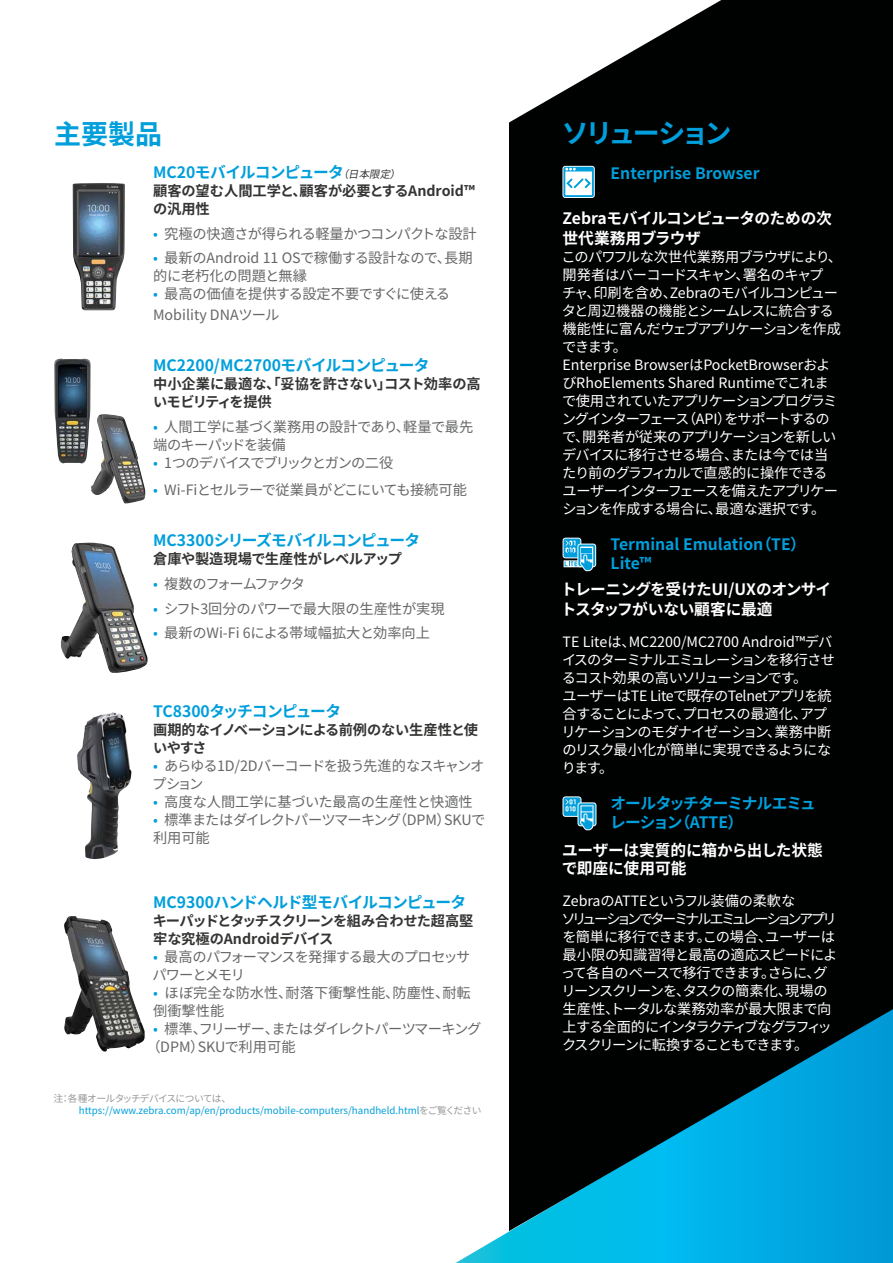
<style>
.page{position:relative;width:893px;height:1263px;background:#fff}
.page>*{position:absolute;margin:0;border:0;box-sizing:border-box;transform-origin:0 0}
.t1{font:700 27px "Noto Sans CJ Kjp";letter-spacing:-.13em;color:#009fdb}
.t2{font:700 27px "Noto Sans CJ Kjp";letter-spacing:-.09em;color:#009fdb}
.t3{font:700 15.75px/20.2px "Noto Sans CJ Kjp";letter-spacing:-.03em;color:#fff}
.t4{font:700 15.75px "Noto Sans CJ Kjp";letter-spacing:-.03em;color:#009fdb}
.t5{font:700 15.75px/18.8px "Noto Sans CJ Kjp";color:#009fdb}
.t6{font:700 15.75px/18.8px "Noto Sans CJ Kjp";letter-spacing:-.06em;color:#009fdb}
.t7{font:700 15.75px "Noto Sans CJ Kjp";letter-spacing:-.01em;color:#009fdb}
.t8{font:14.25px/18px "Noto Sans CJ Kjp";letter-spacing:-.055em;color:#fff}
.t9{font:14.25px/18px "Noto Sans CJ Kjp";letter-spacing:-.03em;color:#666767}
.t10{font:700 14.25px/18px "Noto Sans CJ Kjp";letter-spacing:-.02em;color:#343433}
.t11{font:14.25px/18px "Noto Sans CJ Kjp";color:#666767}
.t12{font:14.25px/18px "Noto Sans CJ Kjp";letter-spacing:-.005em;color:#666767}
.t13{font:700 14.25px/18px "Noto Sans CJ Kjp";color:#343433}
.t14{font:14.25px/18px "Noto Sans CJ Kjp";letter-spacing:-.07em;color:#666767}
.t15{font:14.25px/18px "Noto Sans CJ Kjp";letter-spacing:-.065em;color:#666767}
.t16{font:700 14.25px/18px "Noto Sans CJ Kjp";letter-spacing:-.045em;color:#343433}
.t17{font:14.25px "Noto Sans CJ Kjp";letter-spacing:-.01em;color:#666767}
.t18{font:14.25px "Noto Sans CJ Kjp";letter-spacing:-.085em;color:#666767}
.t19{font:14.25px "Noto Sans CJ Kjp";letter-spacing:-.12em;color:#666767}
.t20{font:9.75px/12px "Noto Sans CJ Kjp";color:#009fdb}
.s1{font-weight:400;font-style:italic;font-size:10.5px;color:#343433}
.s2{color:#009fdb}
.s3{color:#989897}
</style>
<div class="page">
<svg style="left:455px;top:1231px;width:438px;height:32px;background:#11b7e6"></svg>
<svg style="left:509px;top:0;width:384px;height:1231px;background:#07171c"></svg>
<img style="left:73px;top:183px;width:52px;height:127px">
<img style="left:61px;top:543px;width:87px;height:130px">
<img style="left:54px;top:358px;width:37px;height:105px">
<img style="left:91px;top:414px;width:54px;height:89px">
<svg style="left:561px;top:795px;width:36px;height:36px"></svg>
<div style="left:561px;top:165px;width:35px;height:34px;background:#000;border-radius:4px"></div>
<svg style="left:562px;top:166px;width:33px;height:32px"></svg>
<svg style="left:563px;top:167px;width:31px;height:30px"></svg>
<img style="left:77px;top:712px;width:55px;height:147px">
<img style="left:64px;top:916px;width:81px;height:135px">
<svg style="left:577px;top:544px;width:19px;height:23px"></svg>
<svg style="left:563px;top:538px;width:32px;height:33px"></svg>
<h1 class="t2" style="left:54px;top:119px;width:109px">主要製品</h1>
<h1 class="t1" style="left:562px;top:118px;width:171px">ソリューション</h1>
<p class="t4" style="left:153px;top:163px;width:254px">MC20モバイルコンピュータ<span class="s1">（日本限定）</span></p>
<p class="t5" style="left:611px;top:164px;width:150px">Enterprise Browser</p>
<p class="t13" style="left:153px;top:182px;width:323px">顧客の望む人間工学と、顧客が必要とするAndroid™の汎用性</p>
<p class="t9" style="left:153px;top:225px;width:325px"><span class="s2">•</span> 究極の快適さが得られる軽量かつコンパクトな設計</p>
<p class="t12" style="left:153px;top:249px;width:321px"><span class="s2">•</span> 最新のAndroid 11 OSで稼働する設計なので、長期的に老朽化の問題と無縁</p>
<p class="t9" style="left:153px;top:284px;width:299px;line-height:20.2px"><span class="s2">•</span> 最高の価値を提供する設定不要ですぐに使える<br>Mobility DNAツール</p>
<p class="t3" style="left:563px;top:208px;width:271px">Zebraモバイルコンピュータのための次世代業務用ブラウザ</p>
<p class="t8" style="left:562px;top:248px;width:282px">このパワフルな次世代業務用ブラウザにより、開発者はバーコードスキャン、署名のキャプ<br>チャ、印刷を含め、Zebraのモバイルコンピュータと周辺機器の機能とシームレスに統合する機能性に富んだウェブアプリケーションを作成できます。<br>Enterprise BrowserはPocketBrowserおよびRhoElements Shared Runtimeでこれまで使用されていたアプリケーションプログラミングインターフェース（API）をサポートするので、開発者が従来のアプリケーションを新しいデバイスに移行させる場合、または今では当たり前のグラフィカルで直感的に操作できるユーザーインターフェースを備えたアプリケーションを作成する場合に、最適な選択です。</p>
<p class="t7" style="left:153px;top:356px;width:278px">MC2200/MC2700モバイルコンピュータ</p>
<p class="t10" style="left:153px;top:375px;width:329px">中小企業に最適な、「妥協を許さない」コスト効率の高いモビリティを提供</p>
<p class="t9" style="left:153px;top:418px;width:322px"><span class="s2">•</span> 人間工学に基づく業務用の設計であり、軽量で最先端のキーパッドを装備</p>
<p class="t18" style="left:153px;top:454px;width:242px"><span class="s2">•</span> 1つのデバイスでブリックとガンの二役</p>
<p class="t9" style="left:153px;top:481px;width:315px"><span class="s2">•</span> Wi-Fiとセルラーで従業員がどこにいても接続可能</p>
<p class="t4" style="left:153px;top:531px;width:269px">MC3300シリーズモバイルコンピュータ</p>
<p class="t10" style="left:153px;top:550px;width:251px">倉庫や製造現場で生産性がレベルアップ</p>
<p class="t19" style="left:153px;top:576px;width:153px"><span class="s2">•</span> 複数のフォームファクタ</p>
<p class="t9" style="left:153px;top:600px;width:293px"><span class="s2">•</span> シフト3回分のパワーで最大限の生産性が実現</p>
<p class="t11" style="left:153px;top:624px;width:279px"><span class="s2">•</span> 最新のWi-Fi 6による帯域幅拡大と効率向上</p>
<p class="t4" style="left:153px;top:702px;width:189px">TC8300タッチコンピュータ</p>
<p class="t16" style="left:153px;top:721px;width:327px">画期的なイノベーションによる前例のない生産性と使いやすさ</p>
<p class="t14" style="left:152px;top:757px;width:334px"><span class="s2">•</span> あらゆる1D/2Dバーコードを扱う先進的なスキャンオプション</p>
<p class="t17" style="left:153px;top:793px;width:321px"><span class="s2">•</span> 高度な人間工学に基づいた最高の生産性と快適性</p>
<p class="t9" style="left:153px;top:811px;width:334px"><span class="s2">•</span> 標準またはダイレクトパーツマーキング（DPM）SKUで利用可能</p>
<p class="t4" style="left:153px;top:893px;width:315px">MC9300ハンドヘルド型モバイルコンピュータ</p>
<p class="t10" style="left:153px;top:912px;width:322px">キーパッドとタッチスクリーンを組み合わせた超高堅牢な究極のAndroidデバイス</p>
<p class="t15" style="left:153px;top:948px;width:319px"><span class="s2">•</span> 最高のパフォーマンスを発揮する最大のプロセッサパワーとメモリ</p>
<p class="t11" style="left:153px;top:984px;width:319px"><span class="s2">•</span> ほぼ完全な防水性、耐落下衝撃性能、防塵性、耐転倒衝撃性能</p>
<p class="t9" style="left:146px;top:1020px;width:336px;text-indent:7px"><span class="s2">•</span> 標準、フリーザー、またはダイレクトパーツマーキング（DPM）SKUで利用可能</p>
<p class="t20" style="left:79px;top:1093px;width:404px;text-indent:-26px"><span class="s3">注：各種オールタッチデバイスについては、</span>https://www.zebra.com/ap/en/products/mobile-computers/handheld.html<span class="s3">をご覧ください</span></p>
<p class="t5" style="left:611px;top:536px;width:197px">Terminal Emulation（TE）<br>Lite™</p>
<p class="t3" style="left:561px;top:579px;width:272px">トレーニングを受けたUI/UXのオンサイトスタッフがいない顧客に最適</p>
<p class="t8" style="left:561px;top:633px;width:275px">TE Liteは、MC2200/MC2700 Android™デバイスのターミナルエミュレーションを移行させるコスト効果の高いソリューションです。<br>ユーザーはTE Liteで既存のTelnetアプリを統合することによって、プロセスの最適化、アプリケーションのモダナイゼーション、業務中断のリスク最小化が簡単に実現できるようになります。</p>
<p class="t6" style="left:610px;top:794px;width:207px">オールタッチターミナルエミュレーション（ATTE）</p>
<p class="t3" style="left:562px;top:841px;width:263px;line-height:18.8px">ユーザーは実質的に箱から出した状態で即座に使用可能</p>
<p class="t8" style="left:561px;top:892px;width:278px">ZebraのATTEというフル装備の柔軟な<br>ソリューションでターミナルエミュレーションアプリを簡単に移行できます。この場合、ユーザーは最小限の知識習得と最高の適応スピードによって各自のペースで移行できます。さらに、グリーンスクリーンを、タスクの簡素化、現場の生産性、トータルな業務効率が最大限まで向上する全面的にインタラクティブなグラフィックスクリーンに転換することもできます。</p>
</div>
